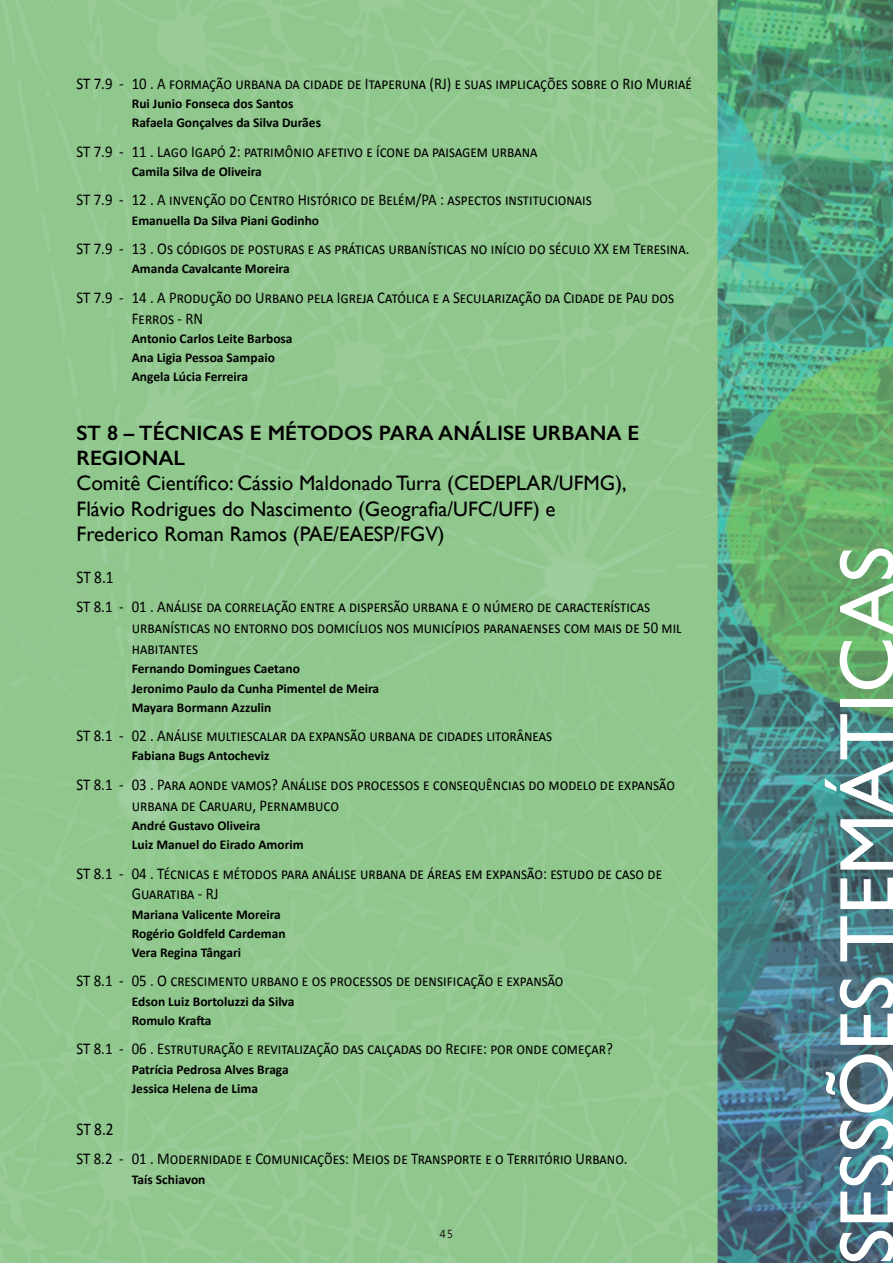
<style>
.page{position:relative;width:893px;height:1263px;background:#fff}
.page>*{position:absolute;margin:0;border:0;box-sizing:border-box;transform-origin:0 0}
.t1{font:79.2px "Gill Sans";color:#fff}
.t2{font:20.85px/25px "Gill Sans";color:#000}
.t3{font:600 20.85px/25px "Gill Sans";color:#000}
.t4{font:18px "Calibri";color:#000;scale:.85 1}
.t5{font:16.5px/21px "Calibri";color:#000;scale:.9 1}
.t6{font:700 13.5px/19.2px "Calibri";color:#000}
.t7{font:12px "Andale Mono";color:#231f20}
</style>
<div class="page">
<img style="left:0;top:0;width:893px;height:1263px">
<p class="t5" style="left:77px;top:73px;width:685px">ST 7.9 - 10 . A formação urbana da cidade de Itaperuna (RJ) e suas implicações sobre o Rio Muriaé</p>
<p class="t6" style="left:132px;top:94px;width:191px">Rui Junio Fonseca dos Santos<br>Rafaela Gonçalves da Silva Durães</p>
<p class="t5" style="left:77px;top:141px;width:514px">ST 7.9 - 11 . Lago Igapó 2: patrimônio afetivo e ícone da paisagem urbana</p>
<p class="t6" style="left:132px;top:162px;width:132px">Camila Silva de Oliveira</p>
<p class="t5" style="left:77px;top:189px;width:574px">ST 7.9 - 12 . A invenção do Centro Histórico de Belém/PA : aspectos institucionais</p>
<p class="t6" style="left:132px;top:210px;width:189px">Emanuella Da Silva Piani Godinho</p>
<p class="t5" style="left:77px;top:238px;width:682px">ST 7.9 - 13 . Os códigos de posturas e as práticas urbanísticas no início do século XX em Teresina.</p>
<p class="t6" style="left:132px;top:259px;width:159px">Amanda Cavalcante Moreira</p>
<p class="t5" style="left:132px;top:287px;width:604px;text-indent:-55px">ST 7.9 - 14 . A Produção do Urbano pela Igreja Católica e a Secularização da Cidade de Pau dos<br>Ferros - RN</p>
<p class="t6" style="left:132px;top:329px;width:162px">Antonio Carlos Leite Barbosa<br>Ana Ligia Pessoa Sampaio<br>Angela Lúcia Ferreira</p>
<p class="t3" style="left:77px;top:420px;width:564px">ST 8 – TÉCNICAS E MÉTODOS PARA ANÁLISE URBANA E<br>REGIONAL</p>
<p class="t2" style="left:77px;top:471px;width:552px">Comitê Científico: Cássio Maldonado Turra (CEDEPLAR/UFMG),<br>Flávio Rodrigues do Nascimento (Geografia/UFC/UFF) e<br>Frederico Roman Ramos (PAE/EAESP/FGV)</p>
<p class="t4" style="left:77px;top:565px;width:45px">ST 8.1</p>
<p class="t5" style="left:132px;top:596px;width:612px;text-indent:-55px">ST 8.1 - 01 . Análise da correlação entre a dispersão urbana e o número de características urbanísticas no entorno dos domicílios nos municípios paranaenses com mais de 50 mil habitantes</p>
<p class="t6" style="left:132px;top:659px;width:249px">Fernando Domingues Caetano<br>Jeronimo Paulo da Cunha Pimentel de Meira<br>Mayara Bormann Azzulin</p>
<p class="t5" style="left:77px;top:725px;width:530px">ST 8.1 - 02 . Análise multiescalar da expansão urbana de cidades litorâneas</p>
<p class="t6" style="left:132px;top:746px;width:139px">Fabiana Bugs Antocheviz</p>
<p class="t5" style="left:132px;top:774px;width:605px;text-indent:-55px">ST 8.1 - 03 . Para aonde vamos? Análise dos processos e consequências do modelo de expansão urbana de Caruaru, Pernambuco</p>
<p class="t6" style="left:132px;top:816px;width:173px">André Gustavo Oliveira<br>Luiz Manuel do Eirado Amorim</p>
<p class="t5" style="left:132px;top:863px;width:591px;text-indent:-55px">ST 8.1 - 04 . Técnicas e métodos para análise urbana de áreas em expansão: estudo de caso de<br>Guaratiba - RJ</p>
<p class="t6" style="left:132px;top:904px;width:155px">Mariana Valicente Moreira<br>Rogério Goldfeld Cardeman<br>Vera Regina Tângari</p>
<p class="t5" style="left:77px;top:970px;width:543px">ST 8.1 - 05 . O crescimento urbano e os processos de densificação e expansão</p>
<p class="t6" style="left:132px;top:991px;width:164px">Edson Luiz Bortoluzzi da Silva<br>Romulo Krafta</p>
<p class="t5" style="left:77px;top:1038px;width:597px">ST 8.1 - 06 . Estruturação e revitalização das calçadas do Recife: por onde começar?</p>
<p class="t6" style="left:132px;top:1059px;width:158px">Patrícia Pedrosa Alves Braga<br>Jessica Helena de Lima</p>
<p class="t4" style="left:77px;top:1117px;width:45px">ST 8.2</p>
<p class="t5" style="left:77px;top:1148px;width:614px">ST 8.2 - 01 . Modernidade e Comunicações: Meios de Transporte e o Território Urbano.</p>
<p class="t6" style="left:132px;top:1169px;width:75px">Taís Schiavon</p>
<p class="t7" style="left:439px;top:1226px;width:16px">45</p>
<h1 class="t1" style="left:821px;top:1264px;width:720px;rotate:-90deg">SESSÕESTEMÁTICAS</h1>
</div>
